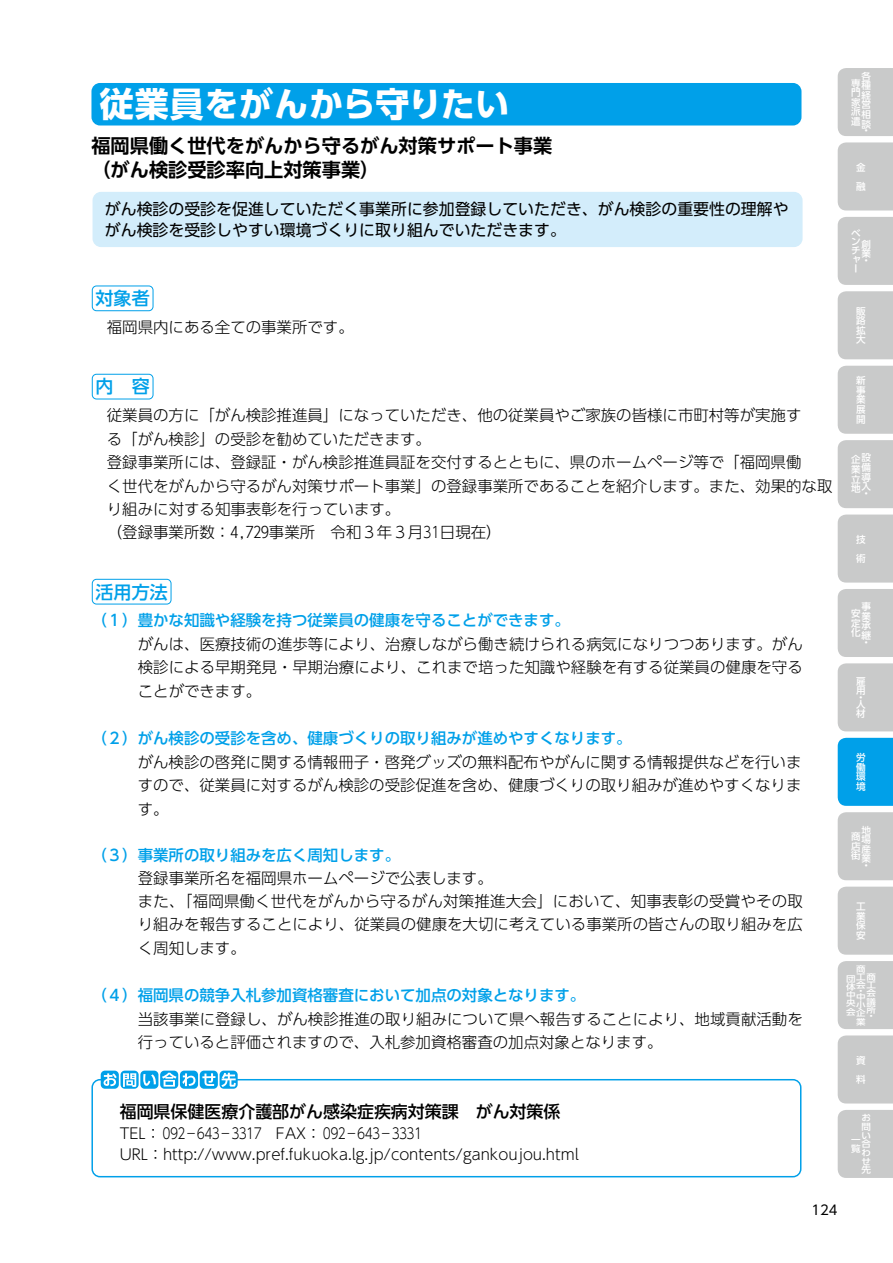
<style>
.page{position:relative;width:893px;height:1263px;background:#fff}
.page>*{position:absolute;margin:0;border:0;box-sizing:border-box;transform-origin:0 0}
.t1{font:700 34.05px "UD Shin Go Pro";letter-spacing:.015em;color:#fff}
.t2{font:700 19.2px/23.4px "UD Shin Go Pro De";color:#000}
.t3{font:500 18px "UD Shin Go Pro";color:#00a0e9}
.t4{font:500 16.95px "UD Shin Go Pro";color:#000}
.t5{font:15.9px/20.1px "UD Shin Go Pro";color:#000}
.t6{font:300 15.45px/23.4px "UD Shin Go Pro";color:#000}
.t7{font:500 15.45px "UD Shin Go Pro";color:#00a0e9}
.t8{font:300 14.85px/21.3px "UD Shin Go Pro";color:#000}
.t9{font:13.35px "UD Shin Go Pro";color:#000}
.t10{font:500 9.6px/9.6px "UD Shin Go Pro";color:#fff;text-align:justify}
.t11{font:500 8.85px/8.7px "UD Shin Go Pro";color:#fff;text-align:justify;scale:1.08 1}
.t12{font:500 8.25px/8.2px "UD Shin Go Pro";color:#fff;text-align:justify;scale:1.16 1}
.s1{font-weight:500;color:#00a0e9}
</style>
<div class="page">
<div style="left:93px;top:192px;width:709px;height:55px;background:#d3edfb;border-radius:9px"></div>
<div style="left:92px;top:286px;width:61px;height:25px;border:1px solid #00a0e9;border-radius:4px"></div>
<div style="left:92px;top:374px;width:61px;height:25px;border:1px solid #00a0e9;border-radius:4px"></div>
<div style="left:92px;top:579px;width:79px;height:25px;border:1px solid #00a0e9;border-radius:4px"></div>
<div style="left:91px;top:83px;width:710px;height:42px;background:#00a0e9;border-radius:9px"></div>
<svg style="left:91px;top:1079px;width:710px;height:98px"></svg>
<svg style="left:119px;top:1074px;width:101px;height:9px"></svg>
<div style="left:101px;top:1070px;width:18px;height:19px;background:#00a0e9;border-radius:4px"></div>
<svg style="left:121px;top:1070px;width:18px;height:19px"></svg>
<div style="left:140px;top:1070px;width:18px;height:19px;background:#00a0e9;border-radius:4px"></div>
<svg style="left:160px;top:1070px;width:18px;height:19px"></svg>
<div style="left:180px;top:1070px;width:18px;height:19px;background:#00a0e9;border-radius:4px"></div>
<div style="left:200px;top:1070px;width:18px;height:19px;background:#00a0e9;border-radius:4px"></div>
<div style="left:220px;top:1070px;width:18px;height:19px;background:#00a0e9;border-radius:4px"></div>
<svg style="left:104px;top:1073px;width:13px;height:13px"></svg>
<svg style="left:123px;top:1073px;width:13px;height:14px"></svg>
<svg style="left:143px;top:1074px;width:13px;height:12px"></svg>
<svg style="left:162px;top:1073px;width:33px;height:13px"></svg>
<svg style="left:202px;top:1073px;width:13px;height:13px"></svg>
<svg style="left:221px;top:1073px;width:15px;height:14px"></svg>
<div style="left:838px;top:68px;width:55px;height:68px;background:#c9caca"></div>
<div style="left:838px;top:142px;width:55px;height:68px;background:#c9caca"></div>
<div style="left:838px;top:217px;width:55px;height:68px;background:#c9caca"></div>
<div style="left:838px;top:291px;width:55px;height:68px;background:#c9caca"></div>
<div style="left:838px;top:366px;width:55px;height:68px;background:#c9caca"></div>
<div style="left:838px;top:440px;width:55px;height:68px;background:#c9caca"></div>
<div style="left:838px;top:514px;width:55px;height:69px;background:#c9caca"></div>
<div style="left:838px;top:589px;width:55px;height:68px;background:#c9caca"></div>
<div style="left:838px;top:663px;width:55px;height:68px;background:#c9caca"></div>
<div style="left:838px;top:738px;width:55px;height:68px;background:#00a0e9"></div>
<div style="left:838px;top:812px;width:55px;height:68px;background:#c9caca"></div>
<div style="left:838px;top:887px;width:55px;height:68px;background:#c9caca"></div>
<div style="left:838px;top:961px;width:55px;height:68px;background:#c9caca"></div>
<div style="left:838px;top:1035px;width:55px;height:68px;background:#c9caca"></div>
<div style="left:838px;top:1110px;width:55px;height:68px;background:#c9caca"></div>
<p class="t1" style="left:100px;top:76px;width:411px">従業員をがんから守りたい</p>
<p class="t2" style="left:91px;top:134px;width:462px">福岡県働く世代をがんから守るがん対策サポート事業（がん検診受診率向上対策事業）</p>
<p class="t5" style="left:105px;top:199px;width:685px">がん検診の受診を促進していただく事業所に参加登録していただき、がん検診の重要性の理解やがん検診を受診しやすい環境づくりに取り組んでいただきます。</p>
<p class="t3" style="left:96px;top:284px;width:55px">対象者</p>
<p class="t6" style="left:107px;top:315px;width:248px">福岡県内にある全ての事業所です。</p>
<p class="t3" style="left:96px;top:372px;width:55px">内 容</p>
<p class="t6" style="left:107px;top:403px;width:727px">従業員の方に「がん検診推進員」になっていただき、他の従業員やご家族の皆様に市町村等が実施す<br>る「がん検診」の受診を勧めていただきます。<br>登録事業所には、登録証・がん検診推進員証を交付するとともに、県のホームページ等で「福岡県働<br>く世代をがんから守るがん対策サポート事業」の登録事業所であることを紹介します。また、効果的な取り組みに対する知事表彰を行っています。<br>（登録事業所数：4,729事業所　令和３年３月31日現在）</p>
<p class="t3" style="left:96px;top:577px;width:73px">活用方法</p>
<p class="t7" style="left:91px;top:608px;width:480px">（１）豊かな知識や経験を持つ従業員の健康を守ることができます。</p>
<p class="t6" style="left:138px;top:632px;width:666px;text-align:justify">がんは、医療技術の進歩等により、治療しながら働き続けられる病気になりつつあります。がん検診による早期発見・早期治療により、これまで培った知識や経験を有する従業員の健康を守ることができます。</p>
<p class="t6" style="left:138px;top:726px;width:665px;text-indent:-46px"><span class="s1">（２）がん検診の受診を含め、健康づくりの取り組みが進めやすくなります。<br></span>がん検診の啓発に関する情報冊子・啓発グッズの無料配布やがんに関する情報提供などを行いますので、従業員に対するがん検診の受診促進を含め、健康づくりの取り組みが進めやすくなります。</p>
<p class="t7" style="left:91px;top:842px;width:310px">（３）事業所の取り組みを広く周知します。</p>
<p class="t6" style="left:138px;top:865px;width:667px">登録事業所名を福岡県ホームページで公表します。<br>また、｢福岡県働く世代をがんから守るがん対策推進大会」において、知事表彰の受賞やその取り組みを報告することにより、従業員の健康を大切に考えている事業所の皆さんの取り組みを広く周知します。</p>
<p class="t7" style="left:91px;top:982px;width:495px">（４）福岡県の競争入札参加資格審査において加点の対象となります。</p>
<p class="t6" style="left:138px;top:1007px;width:666px">当該事業に登録し、がん検診推進の取り組みについて県へ報告することにより、地域貢献活動を行っていると評価されますので、入札参加資格審査の加点対象となります。</p>
<p class="t4" style="left:120px;top:1098px;width:442px">福岡県保健医療介護部がん感染症疾病対策課 がん対策係</p>
<p class="t8" style="left:120px;top:1122px;width:461px">TEL：０９２―６４３―３３１７　FAX：０９２―６４３―３３３１<br>URL：http://www.pref.fukuoka.lg.jp/contents/gankoujou.html</p>
<p class="t10" style="left:861px;top:71px;width:11px">各種経営相談</p>
<p class="t10" style="left:861px;top:126px;width:7px">・</p>
<p class="t10" style="left:851px;top:78px;width:11px">専門家派遣</p>
<p class="t10" style="left:856px;top:157px;width:11px;line-height:19.2px">金融</p>
<p class="t10" style="left:851px;top:229px;width:11px;line-height:8.6px">ベンチャー</p>
<p class="t10" style="left:856px;top:306px;width:11px">販路拡大</p>
<p class="t10" style="left:856px;top:375px;width:11px">新事業展開</p>
<p class="t10" style="left:851px;top:455px;width:11px">企業立地</p>
<p class="t10" style="left:861px;top:453px;width:11px">設備導入</p>
<p class="t10" style="left:861px;top:488px;width:7px">・</p>
<p class="t10" style="left:856px;top:529px;width:11px;line-height:19.2px">技術</p>
<p class="t10" style="left:861px;top:601px;width:11px">事業承継</p>
<p class="t10" style="left:861px;top:637px;width:7px">・</p>
<p class="t10" style="left:861px;top:239px;width:11px">創業</p>
<p class="t10" style="left:861px;top:255px;width:7px">・</p>
<p class="t10" style="left:851px;top:608px;width:11px">安定化</p>
<p class="t10" style="left:856px;top:676px;width:11px">雇用</p>
<p class="t10" style="left:856px;top:694px;width:11px;line-height:6.8px">・人</p>
<p class="t10" style="left:856px;top:709px;width:11px">材</p>
<p class="t10" style="left:856px;top:752px;width:11px">労働環境</p>
<p class="t10" style="left:861px;top:825px;width:11px">地場産業</p>
<p class="t10" style="left:861px;top:860px;width:7px">・</p>
<p class="t10" style="left:851px;top:832px;width:11px">商店街</p>
<p class="t10" style="left:856px;top:901px;width:11px">工業保安</p>
<p class="t12" style="left:856px;top:972px;width:18px;text-align:right">工商会工会議所</p>
<p class="t12" style="left:866px;top:1011px;width:7px">・</p>
<p class="t12" style="left:856px;top:964px;width:9px">商</p>
<p class="t12" style="left:856px;top:988px;width:9px;line-height:5.8px">・中</p>
<p class="t12" style="left:856px;top:1001px;width:10px">小企業</p>
<p class="t12" style="left:846px;top:974px;width:10px">団体中央会</p>
<p class="t10" style="left:856px;top:1050px;width:11px;line-height:19.2px">資料</p>
<p class="t11" style="left:861px;top:1113px;width:10px">お問い合わせ先</p>
<p class="t11" style="left:851px;top:1135px;width:10px">一覧</p>
<p class="t9" style="left:811px;top:1199px;width:28px">124</p>
</div>
